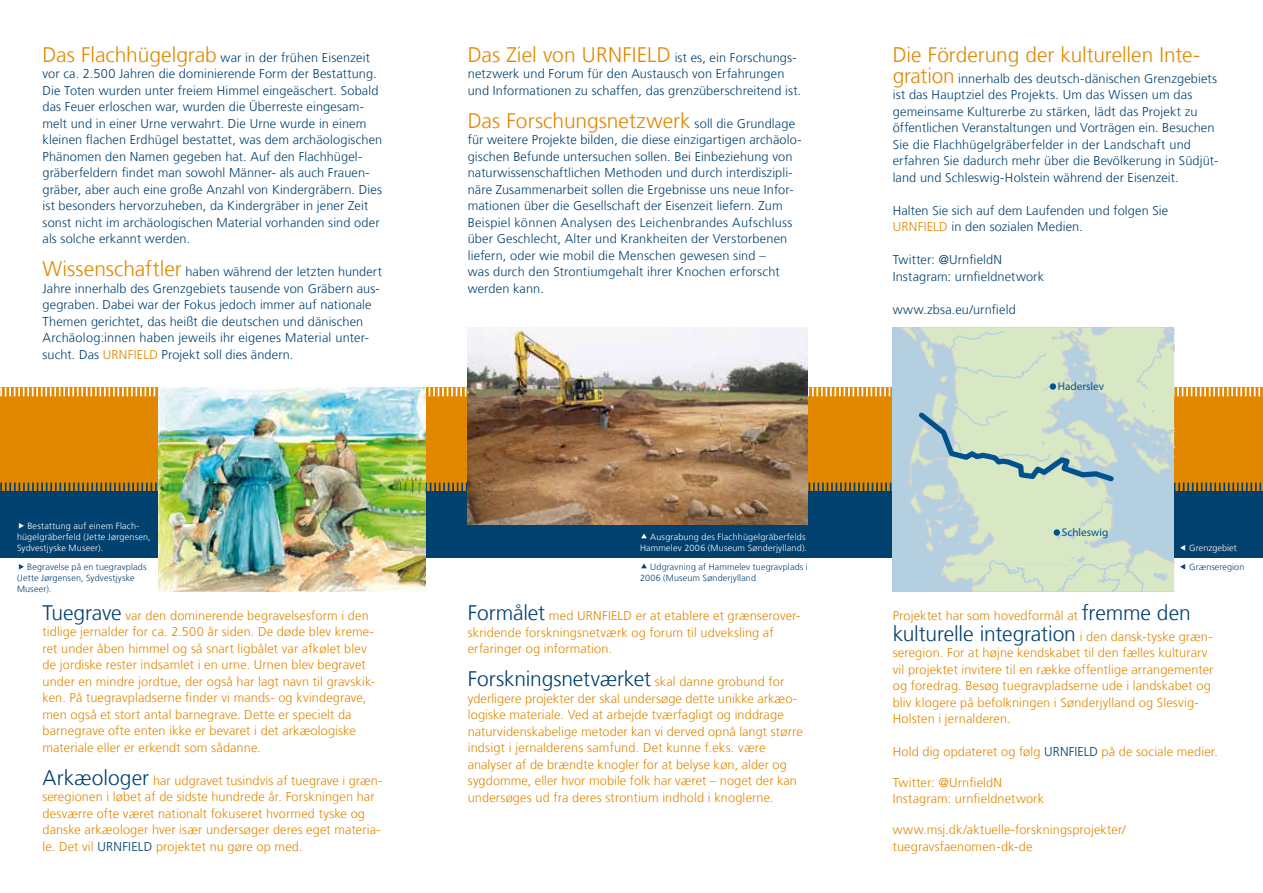
<style>
.page{position:relative;width:1263px;height:893px;background:#fff}
.page>*{position:absolute;margin:0;border:0;box-sizing:border-box;transform-origin:0 0}
.t1{font:300 21px "Frutiger LT Com";letter-spacing:-.01em;color:#004170}
.t2{font:300 21px "Frutiger LT Com";color:#e18800}
.t3{font:300 12.75px/16.5px "Frutiger LT Com";letter-spacing:.01em;color:#004170}
.t4{font:300 12.75px/16.5px "Frutiger LT Com";letter-spacing:.01em;color:#e18800}
.t5{font:11.1px "Myriad Pro";color:#00528d}
.t6{font:300 9px/10.8px "Frutiger LT Com";letter-spacing:.02em;color:#fff;text-align:right}
.t7{font:300 9px/10.8px "Frutiger LT Com";letter-spacing:.015em;color:#004170}
.s1{font-size:21px;color:#e18800}
.s2{color:#e18800}
.s3{font-size:21px;color:#004170}
.s4{color:#004170}
.s5{font-size:12.75px;color:#004170}
.s6{font-size:12.75px;color:#e18800}
</style>
<div class="page">
<img style="left:0;top:327px;width:1263px;height:264px">
<p class="t3" style="left:43px;top:49px;width:341px"><span class="s1">Das Flachhügelgrab</span> war in der frühen Eisenzeit vor ca. 2.500 Jahren die dominierende Form der Bestattung.<br>Die Toten wurden unter freiem Himmel eingeäschert. Sobald das Feuer erloschen war, wurden die Überreste eingesam&shy;melt und in einer Urne verwahrt. Die Urne wurde in einem kleinen flachen Erdhügel bestattet, was dem archäologischen Phänomen den Namen gegeben hat. Auf den Flachhügel&shy;gräberfeldern findet man sowohl Männer- als auch Frauen&shy;gräber, aber auch eine große Anzahl von Kindergräbern. Dies ist besonders hervorzuheben, da Kindergräber in jener Zeit sonst nicht im archäologischen Material vorhanden sind oder als solche erkannt werden.</p>
<p class="t3" style="left:43px;top:264px;width:341px"><span class="s1">Wissenschaftler</span> haben während der letzten hundert Jahre innerhalb des Grenzgebiets tausende von Gräbern aus&shy;gegraben. Dabei war der Fokus jedoch immer auf nationale Themen gerichtet, das heißt die deutschen und dänischen Archäolog:innen haben jeweils ihr eigenes Material unter&shy;sucht. Das <span class="s2">URNFIELD</span> Projekt soll dies ändern.</p>
<p class="t6" style="left:17px;top:521px;width:135px;text-align:left;text-indent:10px">Bestattung auf einem Flach&shy;hügelgräberfeld (Jette Jørgensen,<br>Sydvestjyske Museer).</p>
<p class="t7" style="left:17px;top:562px;width:131px;text-indent:10px">Begravelse på en tuegravplads (Jette Jørgensen, Sydvestjyske<br>Museer).</p>
<p class="t4" style="left:43px;top:607px;width:334px"><span class="s3">Tuegrave</span> var den dominerende begravelsesform i den tidlige jernalder for ca. 2.500 år siden. De døde blev kreme&shy;ret under åben himmel og så snart ligbålet var afkølet blev de jordiske rester indsamlet i en urne. Urnen blev begravet under en mindre jordtue, der også har lagt navn til gravskik&shy;ken. På tuegravpladserne finder vi mands- og kvindegrave, men også et stort antal barnegrave. Dette er specielt da barnegrave ofte enten ikke er bevaret i det arkæologiske materiale eller er erkendt som sådanne.</p>
<p class="t4" style="left:43px;top:772px;width:341px"><span class="s3">Arkæologer</span> har udgravet tusindvis af tuegrave i græn&shy;seregionen i løbet af de sidste hundrede år. Forskningen har desværre ofte været nationalt fokuseret hvormed tyske og danske arkæologer hver især undersøger deres eget materia&shy;le. Det vil <span class="s4">URNFIELD</span> projektet nu gøre op med.</p>
<p class="t3" style="left:468px;top:49px;width:335px"><span class="s1">Das Ziel von URNFIELD</span> ist es, ein Forschungs&shy;netzwerk und Forum für den Austausch von Erfahrungen und Informationen zu schaffen, das grenzüberschreitend ist.</p>
<h1 class="t2" style="left:468px;top:108px;width:329px">Das Forschungsnetzwerk <span class="s5">soll die Grundlage</span></h1>
<p class="t3" style="left:468px;top:132px;width:335px">für weitere Projekte bilden, die diese einzigartigen archäolo&shy;gischen Befunde untersuchen sollen. Bei Einbeziehung von naturwissenschaftlichen Methoden und durch interdiszipli&shy;näre Zusammenarbeit sollen die Ergebnisse uns neue Infor&shy;mationen über die Gesellschaft der Eisenzeit liefern. Zum Beispiel können Analysen des Leichenbrandes Aufschluss über Geschlecht, Alter und Krankheiten der Verstorbenen liefern, oder wie mobil die Menschen gewesen sind –<br>was durch den Strontiumgehalt ihrer Knochen erforscht werden kann.</p>
<p class="t6" style="left:640px;top:531px;width:169px">Ausgrabung des Flachhügelgräberfelds<br>Hammelev 2006 (Museum Sønderjylland).</p>
<p class="t7" style="left:640px;top:561px;width:169px;text-indent:10px">Udgravning af Hammelev tuegravplads i<br>2006 (Museum Sønderjylland</p>
<p class="t4" style="left:468px;top:607px;width:334px"><span class="s3">Formålet</span> med URNFIELD er at etablere et grænserover&shy;skridende forskningsnetværk og forum til udveksling af erfaringer og information.</p>
<h1 class="t1" style="left:468px;top:667px;width:318px">Forskningsnetværket <span class="s6">skal danne grobund for</span></h1>
<p class="t4" style="left:468px;top:690px;width:336px">yderligere projekter der skal undersøge dette unikke arkæo&shy;logiske materiale. Ved at arbejde tværfagligt og inddrage naturvidenskabelige metoder kan vi derved opnå langt større indsigt i jernalderens samfund. Det kunne f.eks. være analyser af de brændte knogler for at belyse køn, alder og sygdomme, eller hvor mobile folk har været – noget der kan undersøges ud fra deres strontium indhold i knoglerne.</p>
<h1 class="t2" style="left:893px;top:42px;width:309px">Die Förderung der kulturellen Inte-</h1>
<p class="t3" style="left:893px;top:70px;width:327px"><span class="s1">gration</span> innerhalb des deutsch-dänischen Grenzgebiets ist das Hauptziel des Projekts. Um das Wissen um das gemeinsame Kulturerbe zu stärken, lädt das Projekt zu öffentlichen Veranstaltungen und Vorträgen ein. Besuchen Sie die Flachhügelgräberfelder in der Landschaft und erfahren Sie dadurch mehr über die Bevölkerung in Südjüt&shy;land und Schleswig-Holstein während der Eisenzeit.</p>
<p class="t3" style="left:893px;top:202px;width:277px">Halten Sie sich auf dem Laufenden und folgen Sie<br><span class="s2">URNFIELD</span> in den sozialen Medien.</p>
<p class="t3" style="left:893px;top:252px;width:153px">Twitter: @UrnfieldN<br>Instagram: urnfieldnetwork</p>
<p class="t3" style="left:893px;top:301px;width:125px">www.zbsa.eu/urnfield</p>
<p class="t5" style="left:1058px;top:379px;width:48px">Haderslev</p>
<p class="t5" style="left:1062px;top:525px;width:48px">Schleswig</p>
<p class="t6" style="left:1189px;top:542px;width:49px">Grenzgebiet</p>
<p class="t7" style="left:1189px;top:562px;width:57px">Grænseregion</p>
<p class="t4" style="left:893px;top:607px;width:299px">Projektet har som hovedformål at <span class="s3">fremme den</span></p>
<h1 class="t1" style="left:893px;top:621px;width:321px">kulturelle integration <span class="s6">i den dansk-tyske græn-</span></h1>
<p class="t4" style="left:893px;top:645px;width:322px">seregion. For at højne kendskabet til den fælles kulturarv vil projektet invitere til en række offentlige arrangementer og foredrag. Besøg tuegravpladserne ude i landskabet og bliv klogere på befolkningen i Sønderjylland og Slesvig-Holsten i jernalderen.</p>
<p class="t4" style="left:893px;top:744px;width:327px">Hold dig opdateret og følg <span class="s4">URNFIELD</span> på de sociale medier.</p>
<p class="t4" style="left:893px;top:774px;width:153px">Twitter: @UrnfieldN<br>Instagram: urnfieldnetwork</p>
<p class="t4" style="left:893px;top:822px;width:234px">www.msj.dk/aktuelle-forskningsprojekter/ tuegravsfaenomen-dk-de</p>
</div>
